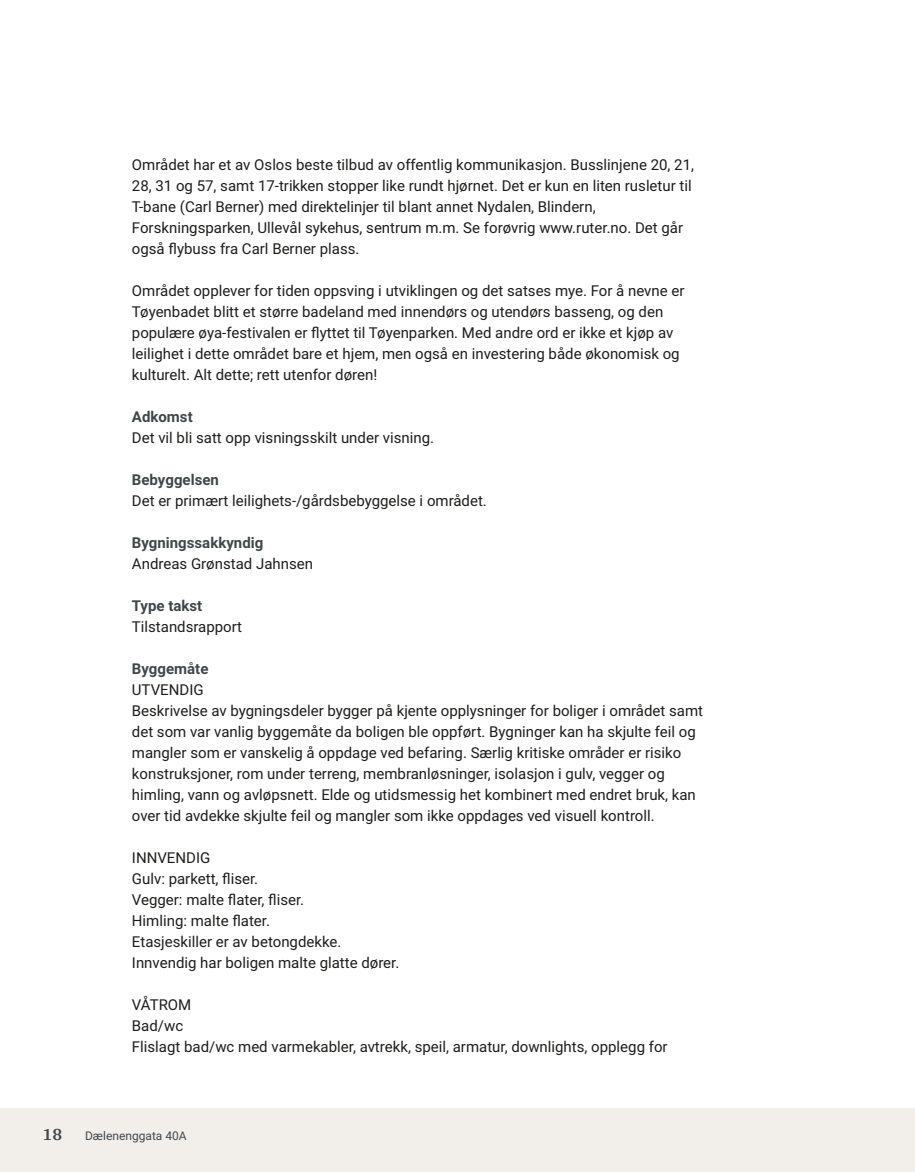
<style>
.page{position:relative;width:915px;height:1172px;background:#fff}
.page>*{position:absolute;margin:0;border:0;box-sizing:border-box;transform-origin:0 0}
.t1{font:700 18px "Arya";color:#414749}
.t2{font:15px/21px "Roboto Vitec";color:#1d1d1b}
.t3{font:700 15px "Roboto Vitec";color:#414749}
.t4{font:12px "Roboto Vitec";color:#414749}
</style>
<div class="page">
<div style="left:0;top:1108px;width:914px;height:64px;background:#f2eeea"></div>
<p class="t2" style="left:132px;top:153px;width:563px">Området har et av Oslos beste tilbud av offentlig kommunikasjon. Busslinjene 20, 21, 28, 31 og 57, samt 17‑trikken stopper like rundt hjørnet. Det er kun en liten rusletur til T‑bane (Carl Berner) med direktelinjer til blant annet Nydalen, Blindern, Forskningsparken, Ullevål sykehus, sentrum m.m. Se forøvrig www.ruter.no. Det går også flybuss fra Carl Berner plass.</p>
<p class="t2" style="left:132px;top:279px;width:554px">Området opplever for tiden oppsving i utviklingen og det satses mye. For å nevne er Tøyenbadet blitt et større badeland med innendørs og utendørs basseng, og den populære øya‑festivalen er flyttet til Tøyenparken. Med andre ord er ikke et kjøp av leilighet i dette området bare et hjem, men også en investering både økonomisk og kulturelt. Alt dette; rett utenfor døren!</p>
<p class="t3" style="left:132px;top:406px;width:62px">Adkomst</p>
<p class="t2" style="left:132px;top:426px;width:303px">Det vil bli satt opp visningsskilt under visning.</p>
<p class="t3" style="left:132px;top:469px;width:88px">Bebyggelsen</p>
<p class="t2" style="left:132px;top:489px;width:356px">Det er primært leilighets‑/ gårdsbebyggelse i området.</p>
<p class="t3" style="left:132px;top:532px;width:133px">Bygningssakkyndig</p>
<p class="t2" style="left:132px;top:552px;width:183px">Andreas Grønstad Jahnsen</p>
<p class="t3" style="left:132px;top:595px;width:72px">Type takst</p>
<p class="t2" style="left:132px;top:615px;width:112px">Tilstandsrapport</p>
<p class="t3" style="left:132px;top:658px;width:78px">Byggemåte</p>
<p class="t2" style="left:132px;top:678px;width:572px">UTVENDIG<br>Beskrivelse av bygningsdeler bygger på kjente opplysninger for boliger i området samt det som var vanlig byggemåte da boligen ble oppført. Bygninger kan ha skjulte feil og mangler som er vanskelig å oppdage ved befaring. Særlig kritiske områder er risiko konstruksjoner, rom under terreng, membranløsninger, isolasjon i gulv, vegger og himling, vann og avløpsnett. Elde og utidsmessig het kombinert med endret bruk, kan over tid avdekke skjulte feil og mangler som ikke oppdages ved visuell kontroll.</p>
<p class="t2" style="left:132px;top:846px;width:269px">INNVENDIG<br>Gulv: parkett, fliser.<br>Vegger: malte flater, fliser.<br>Himling: malte flater.<br>Etasjeskiller er av betongdekke.<br>Innvendig har boligen malte glatte dører.</p>
<p class="t2" style="left:132px;top:993px;width:537px">VÅTROM<br>Bad/ wc<br>Flislagt bad/ wc med varmekabler, avtrekk, speil, armatur, downlights, opplegg for</p>
<p class="t1" style="left:43px;top:1123px;width:21px">18</p>
<p class="t4" style="left:85px;top:1127px;width:103px">Dælenenggata 40A</p>
</div>
